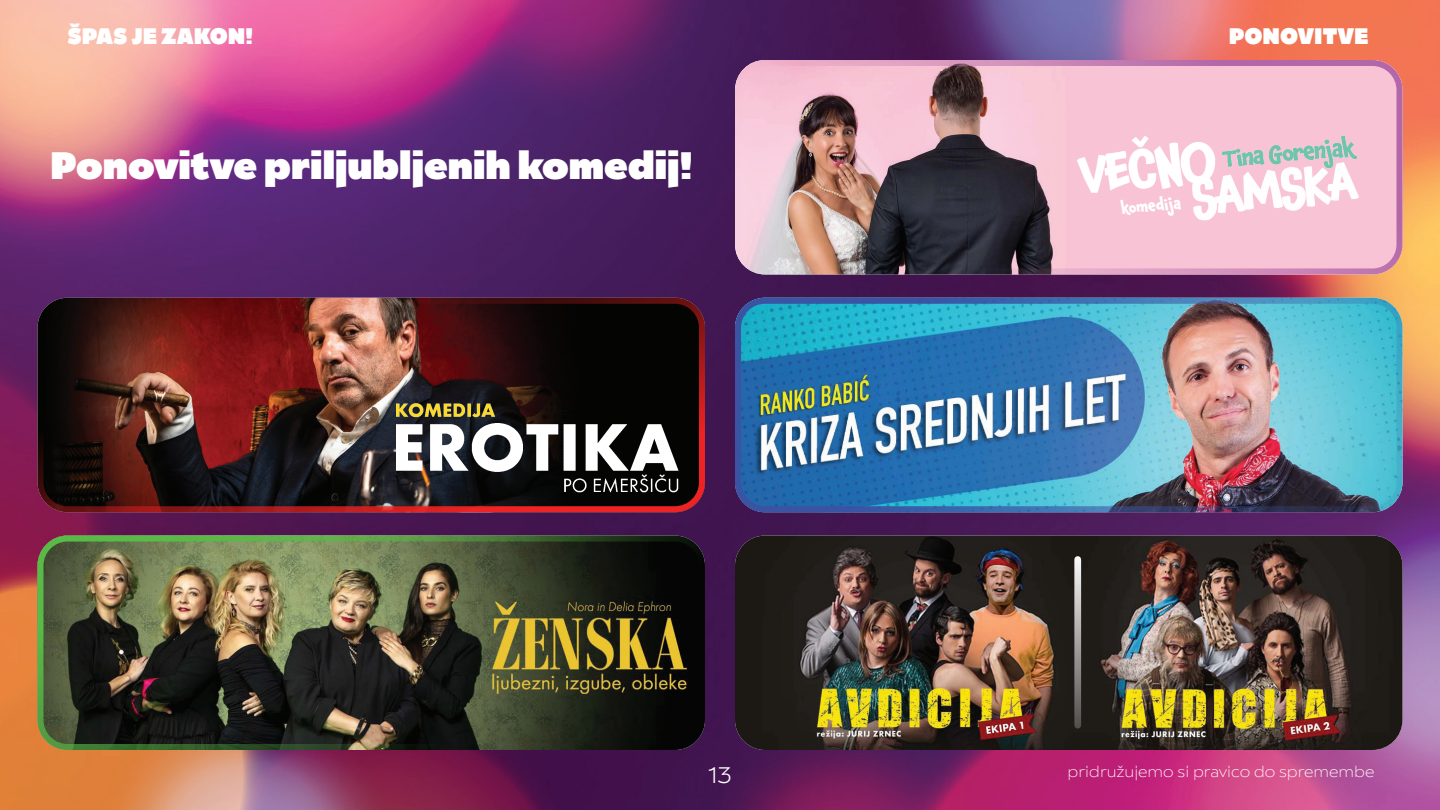
<style>
.page{position:relative;width:1440px;height:810px;background:#fff}
.page>*{position:absolute;margin:0;border:0;box-sizing:border-box;transform-origin:0 0}
.t1{font:800 38.25px "Catalpa";color:#fff}
.t2{font:800 22.5px "Catalpa";color:#fff}
.t3{font:300 22.5px "Catalpa";color:#fff}
.t4{font:200 15px "Catalpa";color:#fff}
.t5{font:700 15px "Chaloops";color:#fff}
</style>
<div class="page">
<img style="left:0;top:0;width:1440px;height:810px">
<img style="left:735px;top:536px;width:667px;height:214px">
<img style="left:38px;top:536px;width:667px;height:214px">
<img style="left:735px;top:298px;width:667px;height:214px">
<img style="left:735px;top:60px;width:667px;height:214px">
<img style="left:38px;top:298px;width:667px;height:214px">
<img style="left:392px;top:400px;width:287px;height:96px">
<img style="left:1069px;top:129px;width:296px;height:93px">
<div style="left:38px;top:536px;width:667px;height:214px;border:6px solid #59ba47;border-radius:27px"></div>
<div style="left:38px;top:298px;width:667px;height:214px;border:6px solid #ee2323;border-radius:27px"></div>
<div style="left:735px;top:60px;width:667px;height:214px;border:6px solid #b367a9;border-radius:27px"></div>
<div style="left:735px;top:298px;width:667px;height:214px;border:6px solid #3a53a3;border-radius:27px"></div>
<svg style="left:1074px;top:560px;width:7px;height:165px"></svg>
<h2 class="t2" style="left:68px;top:22px;width:187px">ŠPAS JE ZAKON!</h2>
<h1 class="t1" style="left:50px;top:142px;width:644px">Ponovitve priljubljenih komedij!</h1>
<h2 class="t3" style="left:708px;top:761px;width:25px">13</h2>
<h2 class="t2" style="left:1229px;top:22px;width:141px">PONOVITVE</h2>
<p class="t5" style="left:1120px;top:196px;width:62px;rotate:-5deg">komedija</p>
<p class="t4" style="left:1068px;top:763px;width:308px">pridružujemo si pravico do spremembe</p>
</div>
